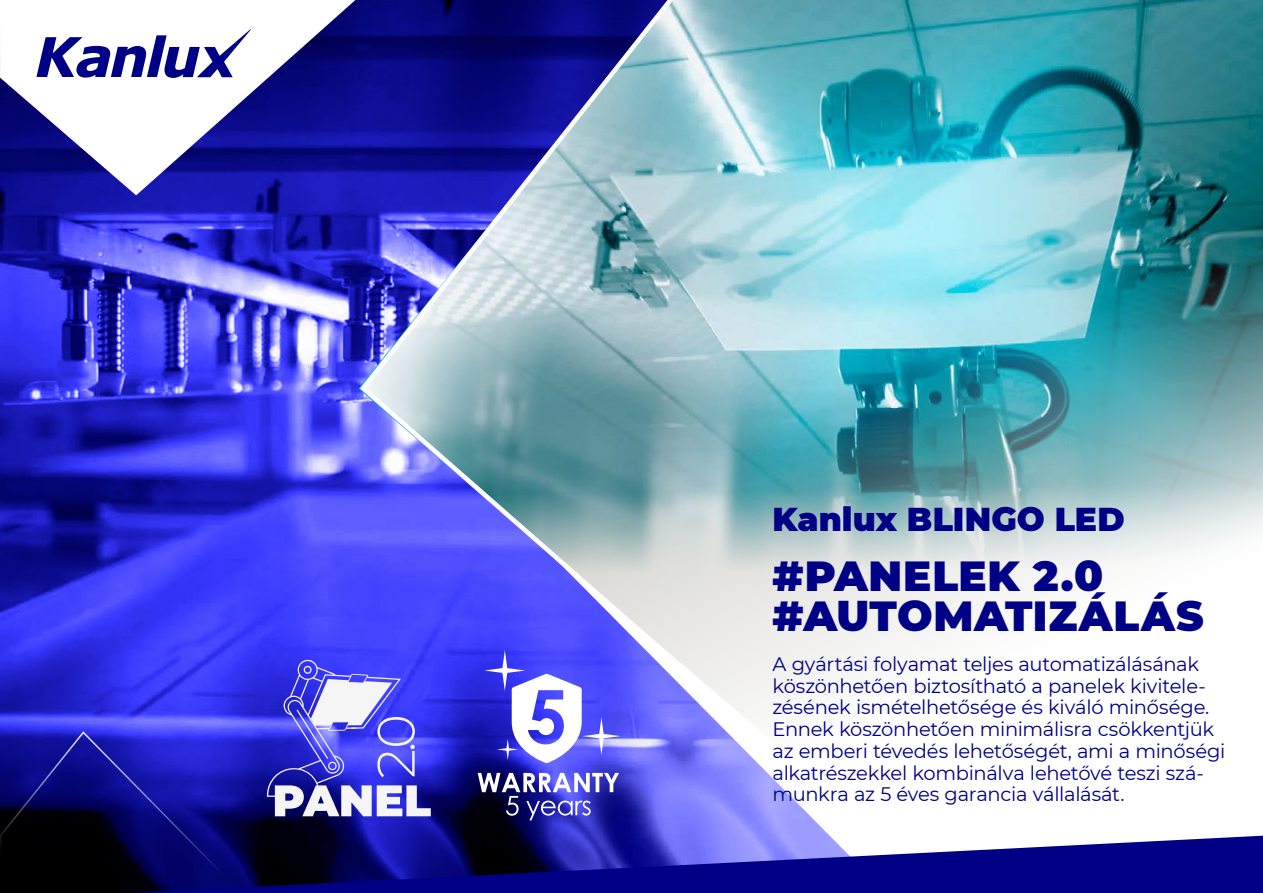
<style>
.page{position:relative;width:1263px;height:893px;background:#fff}
.page>*{position:absolute;margin:0;border:0;box-sizing:border-box;transform-origin:0 0}
.t1{font:900 42px/40.5px "Montserrat";letter-spacing:.015em;color:#000087}
.t2{font:900 33px "Montserrat";color:#000087}
.t3{font:19.5px/21.8px "Montserrat";letter-spacing:-.015em;color:#000087}
</style>
<div class="page">
<svg style="left:0;top:0;width:357px;height:836px"></svg>
<img style="left:1013px;top:0;width:250px;height:836px">
<svg style="left:0;top:730px;width:244px;height:163px"></svg>
<svg style="left:0;top:0;width:355px;height:195px"></svg>
<svg style="left:37px;top:29px;width:214px;height:49px"></svg>
<img style="left:357px;top:0;width:656px;height:836px">
<svg style="left:478px;top:773px;width:55px;height:47px"></svg>
<svg style="left:484px;top:650px;width:49px;height:113px"></svg>
<svg style="left:267px;top:660px;width:164px;height:156px"></svg>
<svg style="left:533px;top:536px;width:416px;height:300px"></svg>
<svg style="left:132px;top:836px;width:1131px;height:57px;fill:#000087"></svg>
<h2 class="t2" style="left:772px;top:494px;width:354px">Kanlux BLINGO LED</h2>
<h1 class="t1" style="left:772px;top:553px;width:433px">#PANELEK 2.0 #AUTOMATIZÁLÁS</h1>
<p class="t3" style="left:772px;top:652px;width:454px">A gyártási folyamat teljes automatizálásának köszönhetően biztosítható a panelek kivitele&shy;zésének ismételhetősége és kiváló minősége.<br>Ennek köszönhetően minimálisra csökkentjük az emberi tévedés lehetőségét, ami a minőségi alkatrészekkel kombinálva lehetővé teszi szá&shy;munkra az 5 éves garancia vállalását.</p>
</div>
